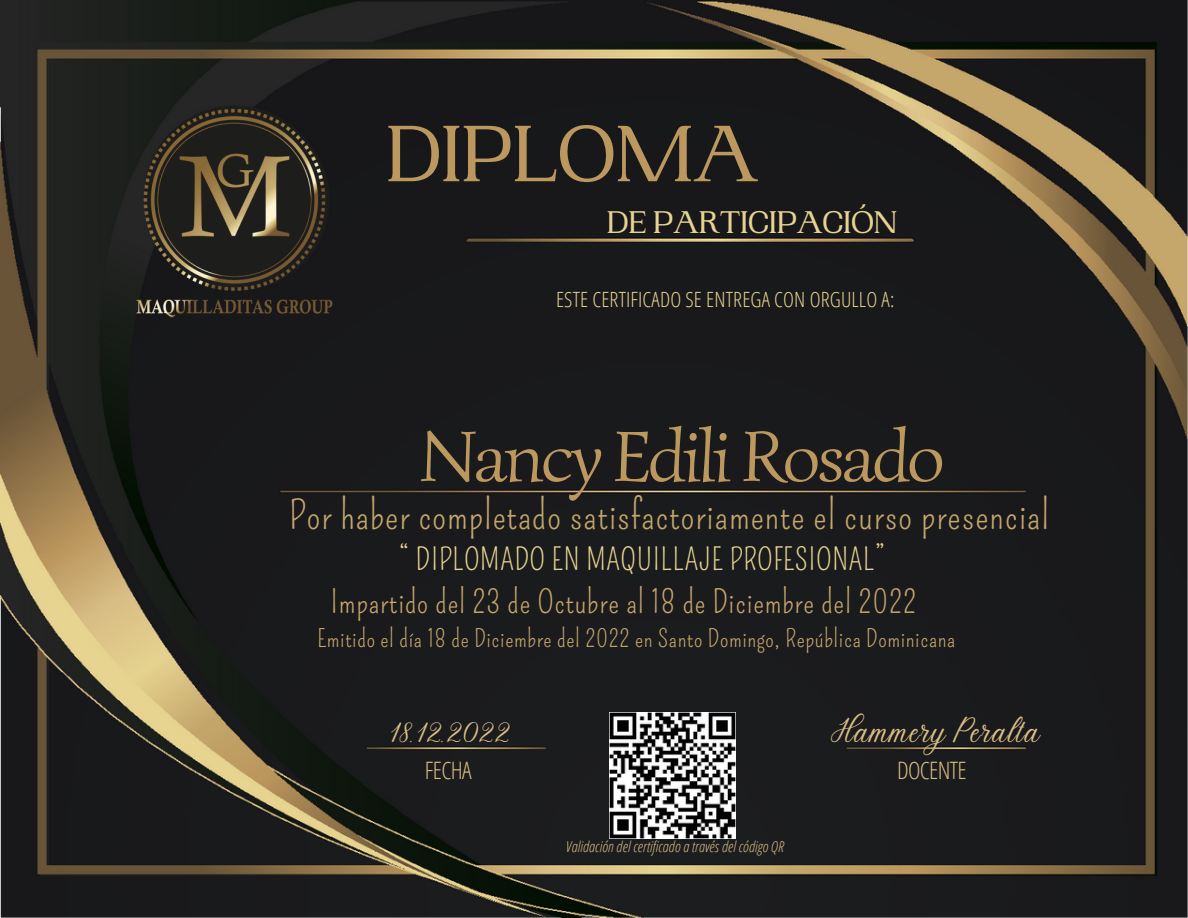
<style>
.page{position:relative;width:1188px;height:918px;background:#fff}
.page>*{position:absolute;margin:0;border:0;box-sizing:border-box;transform-origin:0 0}
.t1{font:500 84px "PP Woodland";letter-spacing:-.025em;color:#bc975e}
.t2{font:73.2px "Simonetta";letter-spacing:-.04em;color:#bc975e}
.t3{font:39px "Pompiere";letter-spacing:.025em;color:#c5a76c}
.t4{font:36px "Stoic";letter-spacing:.03em;color:#d9be85}
.t5{font:500 33px "PP Woodland";letter-spacing:-.025em;color:#e7d491}
.t6{font:31.5px "Pompiere";letter-spacing:.025em;color:#c5a76c}
.t7{font:30px "Pompiere";letter-spacing:.025em;color:#e7d491}
.t8{font:28.5px "Stoic";letter-spacing:.03em;color:#d9be85}
.t9{font:24px "Pompiere";letter-spacing:.025em;color:#c5a76c}
.t10{font:300 24px "Open Sans Condensed";letter-spacing:-.025em;color:#d9be85}
.t11{font:300 21px "Open Sans Condensed";letter-spacing:.01em;color:#e7d491}
.t12{font:italic 300 15px "Open Sans Condensed";letter-spacing:.01em;color:#d9be85}
</style>
<div class="page">
<img style="left:0;top:0;width:1188px;height:918px">
<img style="left:100px;top:102px;width:270px;height:216px">
<img style="left:609px;top:712px;width:126px;height:126px">
<h1 class="t1" style="left:385px;top:106px;width:376px">DIPLOMA</h1>
<h3 class="t5" style="left:607px;top:203px;width:293px">DE PARTICIPACIÓN</h3>
<p class="t11" style="left:556px;top:284px;width:340px">ESTE CERTIFICADO SE ENTREGA CON ORGULLO A:</p>
<h2 class="t2" style="left:419px;top:411px;width:527px">Nancy Edili Rosado</h2>
<h3 class="t3" style="left:289px;top:493px;width:761px">Por haber completado satisfactoriamente el curso presencial</h3>
<p class="t7" style="left:399px;top:542px;width:487px">“ DIPLOMADO EN MAQUILLAJE PROFESIONAL”</p>
<h3 class="t6" style="left:331px;top:583px;width:587px">Impartido del 23 de Octubre al 18 de Diciembre del 2022</h3>
<p class="t9" style="left:317px;top:625px;width:639px">Emitido el día 18 de Diciembre del 2022 en Santo Domingo, República Dominicana</p>
<p class="t8" style="left:388px;top:719px;width:122px">18.12.2022</p>
<h3 class="t4" style="left:831px;top:713px;width:209px">Hammery Peralta</h3>
<p class="t10" style="left:425px;top:753px;width:48px">FECHA</p>
<p class="t10" style="left:897px;top:753px;width:71px">DOCENTE</p>
<p class="t12" style="left:566px;top:836px;width:219px">Validación del certificado a través del código QR</p>
</div>
